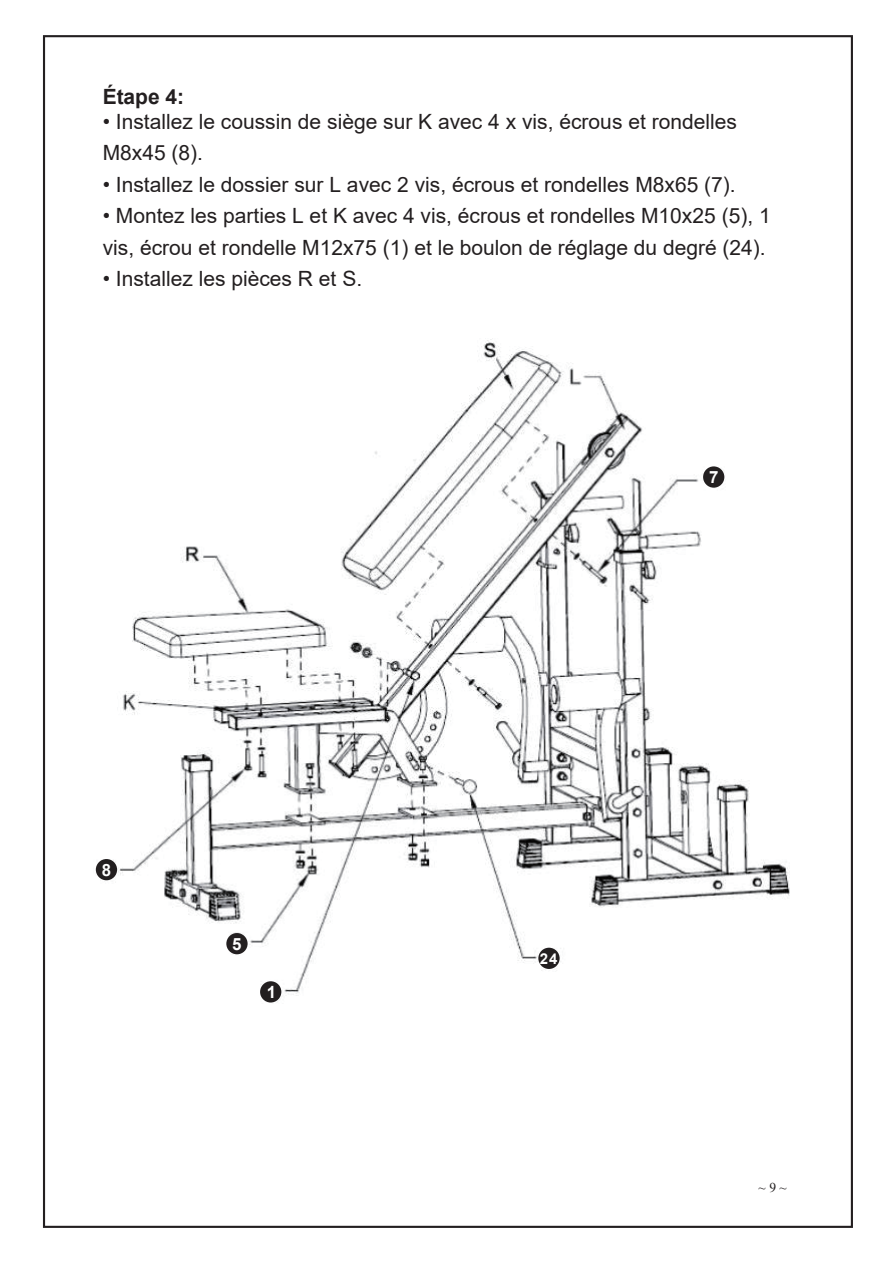
<style>
.page{position:relative;width:893px;height:1263px;background:#fff}
.page>*{position:absolute;margin:0;border:0;box-sizing:border-box;transform-origin:0 0}
.t1{font:21px/31.5px "Arial";color:#231f20}
.t2{font:700 21px "Arial";color:#231f20}
.t3{font:700 16.8px "Arial";color:#fff}
.t4{font:700 15px "Arial";color:#fff}
.t5{font:13.5px "Times New Roman";color:#231f20}
</style>
<div class="page">
<img style="left:95px;top:338px;width:695px;height:665px">
<div style="left:260px;top:981px;width:21px;height:21px;background:#231f20;border-radius:50%"></div>
<div style="left:226px;top:933px;width:22px;height:21px;background:#231f20;border-radius:50%"></div>
<div style="left:703px;top:466px;width:21px;height:22px;background:#231f20;border-radius:50%"></div>
<div style="left:96px;top:859px;width:21px;height:21px;background:#231f20;border-radius:50%"></div>
<div style="left:538px;top:948px;width:22px;height:21px;background:#231f20;border-radius:50%"></div>
<p class="t2" style="left:103px;top:81px;width:83px">Étape 4:</p>
<p class="t1" style="left:103px;top:106px;width:636px">• Installez le coussin de siège sur K avec 4 x vis, écrous et rondelles<br>M8x45 (8).</p>
<p class="t1" style="left:103px;top:169px;width:634px">• Installez le dossier sur L avec 2 vis, écrous et rondelles M8x65 (7).</p>
<p class="t1" style="left:103px;top:200px;width:669px">• Montez les parties L et K avec 4 vis, écrous et rondelles M10x25 (5), 1 vis, écrou et rondelle M12x75 (1) et le boulon de réglage du degré (24).</p>
<p class="t1" style="left:103px;top:263px;width:261px">• Installez les pièces R et S.</p>
<p class="t3" style="left:102px;top:858px;width:11px">8</p>
<p class="t3" style="left:232px;top:932px;width:11px">5</p>
<p class="t3" style="left:267px;top:980px;width:11px">1</p>
<p class="t3" style="left:709px;top:465px;width:11px">7</p>
<p class="t4" style="left:540px;top:948px;width:19px">24</p>
<p class="t5" style="left:759px;top:1177px;width:30px">~9~</p>
</div>
